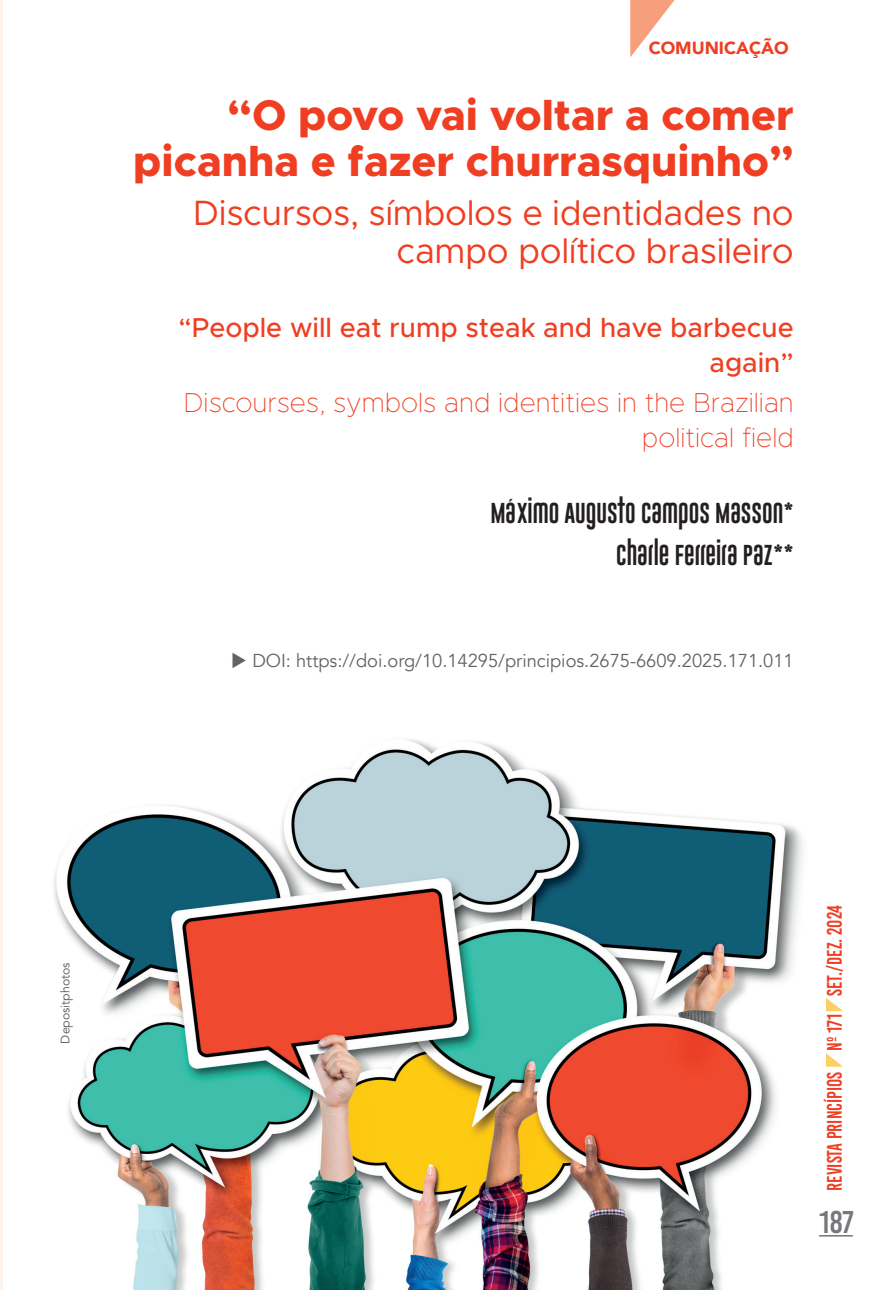
<style>
.page{position:relative;width:893px;height:1290px;background:#fff}
.page>*{position:absolute;margin:0;border:0;box-sizing:border-box;transform-origin:0 0}
.t1{font:800 43.05px/46.2px "Metropolis";color:#ef3e22;text-align:right}
.t2{font:35.35px/37.8px "Metropolis";letter-spacing:-.01em;color:#ef3e22;text-align:right}
.t3{font:31.5px "Bebas Kai";color:#76787b}
.t4{font:100 27.47px/35px "Metropolis";color:#ef3e22;text-align:right}
.t5{font:500 27.47px/35px "Metropolis";color:#ef3e22;text-align:right}
.t6{font:21px/42px "Gobold Uplow";color:#231f20;text-align:right}
.t7{font:21px "Bebas Kai";color:#ef3e22;scale:.9 1}
.t8{font:18.55px "Avenir";color:#636366}
.t9{font:900 17.5px "Avenir";color:#ef3e22}
.t10{font:12.25px "Avenir";color:#57585a}
</style>
<div class="page">
<hr style="left:819px;top:1235px;width:34px;height:1px;background:#76787b">
<svg style="left:826px;top:1053px;width:17px;height:14px"></svg>
<svg style="left:826px;top:998px;width:17px;height:13px"></svg>
<svg style="left:630px;top:0;width:45px;height:57px"></svg>
<hr style="left:0;top:0;width:2px;height:1290px;background:#fdf4ee">
<img style="left:54px;top:739px;width:749px;height:551px">
<p class="t9" style="left:649px;top:33px;width:141px">COMUNICAÇÃO</p>
<h1 class="t1" style="left:133px;top:92px;width:662px">“O povo vai voltar a comer picanha e fazer churrasquinho”</h1>
<h2 class="t2" style="left:193px;top:194px;width:602px">Discursos, símbolos e identidades no campo político brasileiro</h2>
<h3 class="t5" style="left:179px;top:310px;width:617px">“People will eat rump steak and have barbecue again”</h3>
<h3 class="t4" style="left:184px;top:385px;width:612px">Discourses, symbols and identities in the Brazilian political field</h3>
<p class="t6" style="left:491px;top:491px;width:305px">MÁXIMO AUGUSTO CAMPOS MASSON*<br>CHARLE FERREIRA PAZ**</p>
<p class="t8" style="left:231px;top:649px;width:564px">◆ DOI: https://doi.org/10.14295/principios.2675-6609.2025.171.011</p>
<p class="t10" style="left:58px;top:1043px;width:82px;rotate:-90deg">Depositphotos</p>
<p class="t7" style="left:823px;top:1191px;width:319px;rotate:-90deg">Revista Princípios nº 171 set./dez. 2024</p>
<h3 class="t3" style="left:819px;top:1205px;width:36px">187</h3>
</div>
